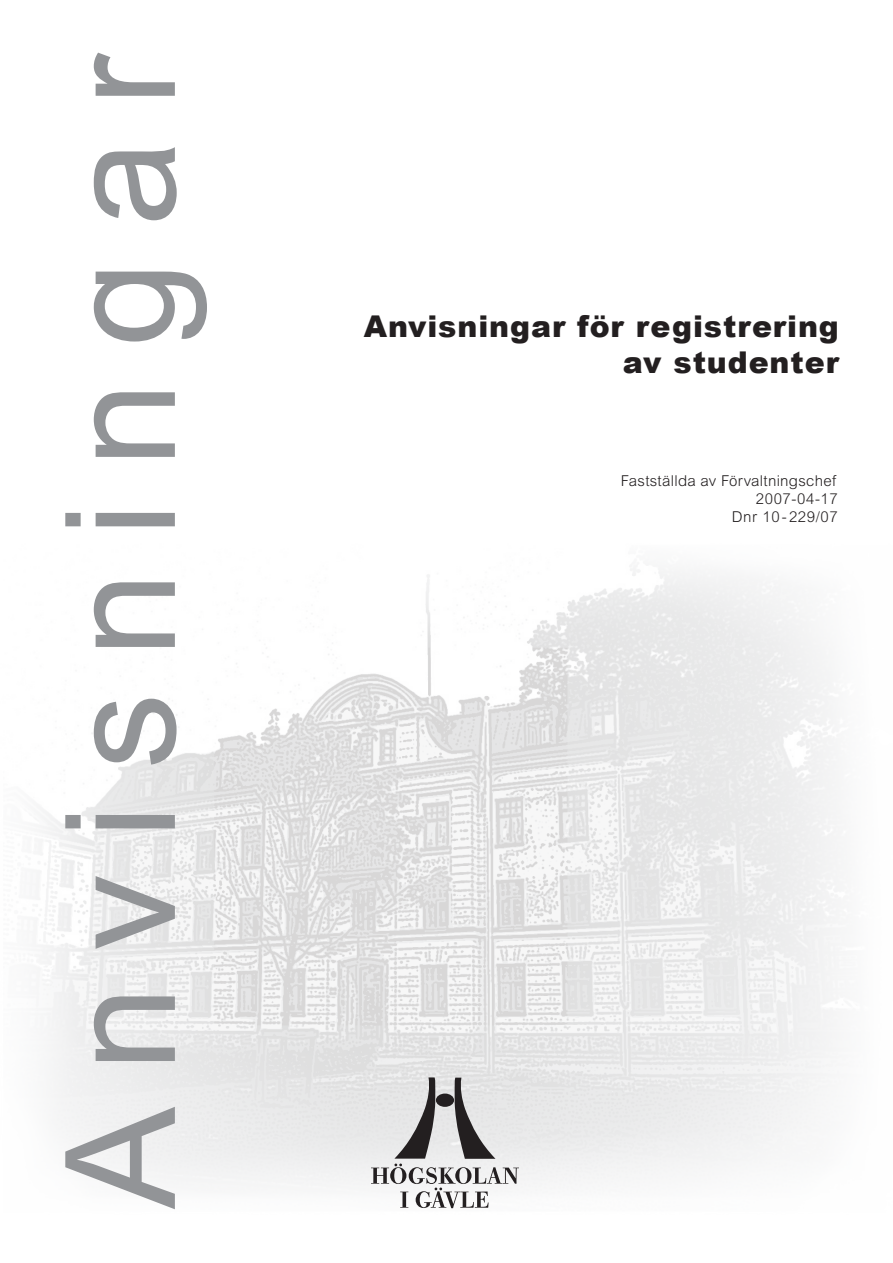
<style>
.page{position:relative;width:893px;height:1263px;background:#fff}
.page>*{position:absolute;margin:0;border:0;box-sizing:border-box;transform-origin:0 0}
.t1{font:153px "Arial Tur";letter-spacing:.23em;color:#929497}
.t2{font:900 30px "Arial";letter-spacing:.03em;color:#231f20}
.t3{font:300 15px "Arial";letter-spacing:.02em;color:#231f20}
.t4{font:300 15px "Arial";letter-spacing:.04em;color:#231f20}
</style>
<div class="page">
<img style="left:39px;top:568px;width:801px;height:641px">
<svg style="left:371px;top:1077px;width:148px;height:131px"></svg>
<p class="t1" style="left:33px;top:1209px;width:1158px;rotate:-90deg">Anvisningar</p>
<p class="t2" style="left:364px;top:304px;width:477px">Anvisningar för registrering</p>
<p class="t2" style="left:623px;top:340px;width:218px">av studenter</p>
<p class="t3" style="left:621px;top:473px;width:217px">Fastställda av Förvaltningschef</p>
<p class="t3" style="left:756px;top:491px;width:84px">2007-04-17</p>
<p class="t4" style="left:732px;top:509px;width:108px">Dnr 10-229/07</p>
</div>
